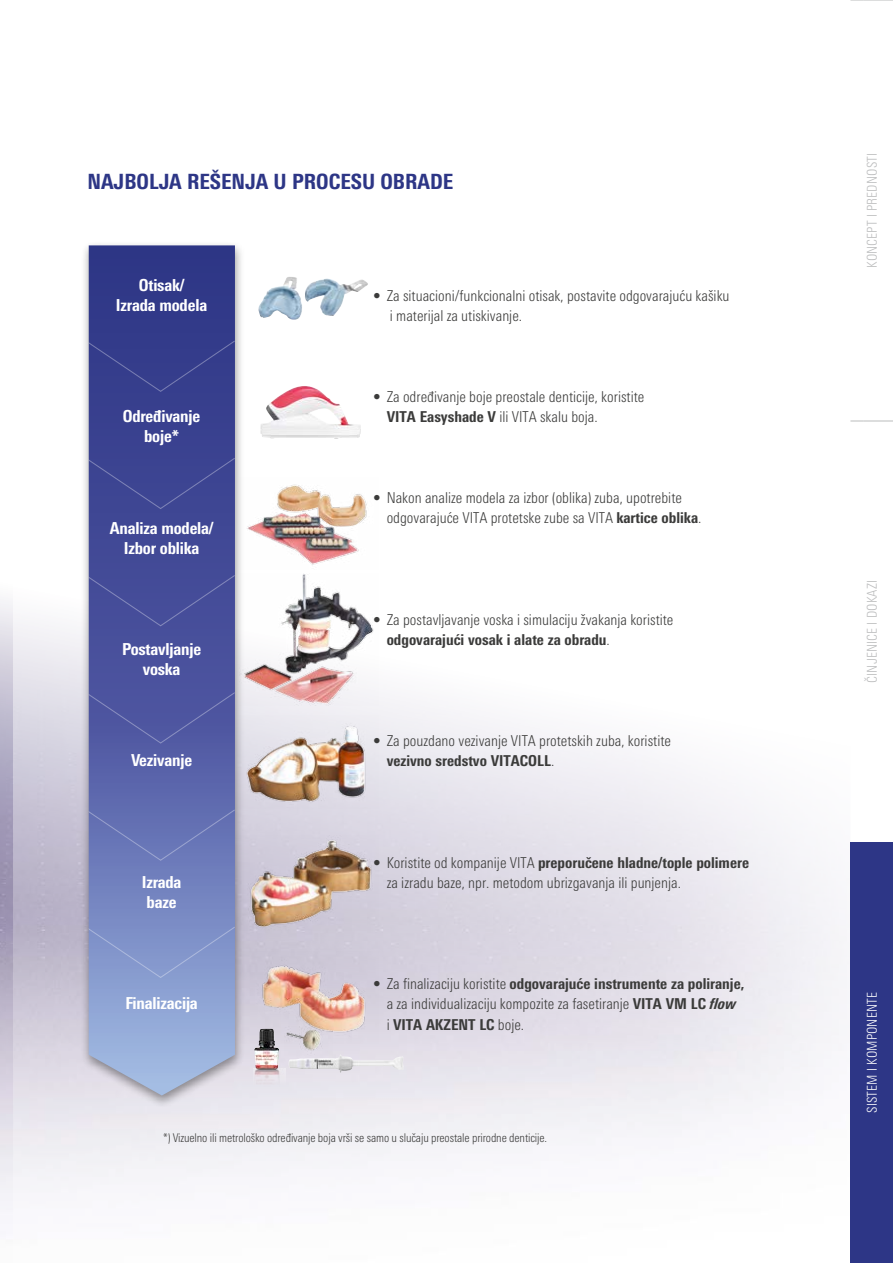
<style>
.page{position:relative;width:893px;height:1263px;background:#fff}
.page>*{position:absolute;margin:0;border:0;box-sizing:border-box;transform-origin:0 0}
.t1{font:800 condensed 21px "Univers Next Pro";color:#2d3686}
.t2{font:800 condensed 16.5px/20.2px "Univers Next Pro";letter-spacing:-.01em;color:#fff;text-align:center}
.t3{font:300 condensed 15px/20.2px "Univers Next Pro";color:#3b3b3a}
.t4{font:300 condensed 13.5px "Univers Next Pro";letter-spacing:.01em;color:#bbbcbd}
.t5{font:300 condensed 13.5px "Univers Next Pro";letter-spacing:.01em;color:#fff}
.t6{font:300 condensed 12px "Univers Next Pro";letter-spacing:-.01em;color:#3b3b3a}
.s1{font-family:"Univers LT Std";font-weight:700}
.s2{font-weight:800}
.s3{font-weight:800;font-style:italic}
</style>
<div class="page">
<img style="left:0;top:278px;width:843px;height:932px">
<div style="left:81px;top:240px;width:164px;height:868px;background:#000;opacity:.4"></div>
<svg style="left:89px;top:245px;width:146px;height:850px"></svg>
<div style="left:89px;top:340px;width:146px;height:53px;background:#353d8b"></div>
<div style="left:89px;top:457px;width:146px;height:53px;background:#3d4592"></div>
<div style="left:89px;top:574px;width:146px;height:53px;background:#454d99"></div>
<div style="left:89px;top:691px;width:146px;height:53px;background:#4d55a0"></div>
<div style="left:89px;top:808px;width:146px;height:53px;background:#6573b5"></div>
<svg style="left:89px;top:926px;width:146px;height:53px"></svg>
<img style="left:240px;top:573px;width:138px;height:132px">
<img style="left:240px;top:715px;width:138px;height:94px">
<img style="left:240px;top:836px;width:138px;height:94px">
<img style="left:240px;top:477px;width:138px;height:93px">
<img style="left:260px;top:386px;width:101px;height:53px">
<img style="left:258px;top:277px;width:44px;height:43px">
<div style="left:850px;top:842px;width:43px;height:421px;background:#2d3686"></div>
<hr style="left:863px;top:0;width:30px;height:1px;background:#bbbcbd">
<hr style="left:863px;top:421px;width:30px;height:1px;background:#bbbcbd">
<img style="left:240px;top:951px;width:139px;height:93px">
<img style="left:288px;top:1055px;width:115px;height:17px">
<img style="left:285px;top:1026px;width:48px;height:30px">
<img style="left:254px;top:1029px;width:25px;height:39px">
<img style="left:253px;top:1068px;width:32px;height:45px">
<h1 class="t1" style="left:87px;top:169px;width:367px">NAJBOLJA REŠENJA U PROCESU OBRADE</h1>
<p class="t2" style="left:116px;top:274px;width:93px">Otisak/<br>Izrada modela</p>
<p class="t2" style="left:123px;top:406px;width:79px">Određivanje boje*</p>
<p class="t2" style="left:110px;top:517px;width:105px">Analiza modela/<br>Izbor oblika</p>
<p class="t2" style="left:122px;top:639px;width:81px">Postavljanje voska</p>
<p class="t2" style="left:131px;top:750px;width:63px">Vezivanje</p>
<p class="t2" style="left:142px;top:872px;width:41px;text-align:left">Izrada baze</p>
<p class="t2" style="left:125px;top:993px;width:74px">Finalizacija</p>
<p class="t3" style="left:390px;top:285px;width:341px;text-indent:-16px"><span class="s1">•</span> Za situacioni/funkcionalni otisak, postavite odgovarajuću kašiku i materijal za utiskivanje.</p>
<p class="t3" style="left:387px;top:386px;width:259px;text-indent:-13px"><span class="s1">•</span> Za određivanje boje preostale denticije, koristite<br><span class="s2">VITA Easyshade V</span> ili VITA skalu boja.</p>
<p class="t3" style="left:387px;top:488px;width:316px;text-indent:-13px"><span class="s1">•</span> Nakon analize modela za izbor (oblika) zuba, upotrebite odgovarajuće VITA protetske zube sa VITA <span class="s2">kartice oblika</span>.</p>
<p class="t3" style="left:387px;top:609px;width:288px;text-indent:-13px"><span class="s1">•</span> Za postavljavanje voska i simulaciju žvakanja koristite <span class="s2">odgovarajući vosak i alate za obradu</span>.</p>
<p class="t3" style="left:387px;top:731px;width:286px;text-indent:-13px"><span class="s1">•</span> Za pouzdano vezivanje VITA protetskih zuba, koristite <span class="s2">vezivno sredstvo VITACOLL</span>.</p>
<p class="t3" style="left:387px;top:852px;width:364px;text-indent:-13px"><span class="s1">•</span> Koristite od kompanije VITA <span class="s2">preporučene hladne/tople polimere </span>za izradu baze, npr. metodom ubrizgavanja ili punjenja.</p>
<p class="t3" style="left:387px;top:974px;width:359px;text-indent:-13px"><span class="s1">•</span> Za finalizaciju koristite <span class="s2">odgovarajuće instrumente za poliranje, </span>a za individualizaciju kompozite za fasetiranje <span class="s2">VITA VM LC</span> <span class="s3">flow<br></span>i <span class="s2">VITA AKZENT LC</span> boje.</p>
<p class="t6" style="left:163px;top:1130px;width:385px">*) Vizuelno ili metrološko određivanje boja vrši se samo u slučaju preostale prirodne denticije.</p>
<p class="t4" style="left:864px;top:268px;width:116px;rotate:-90deg">KONCEPT I PREDNOSTI</p>
<p class="t4" style="left:864px;top:683px;width:104px;rotate:-90deg">ČINJENICE I DOKAZI</p>
<p class="t5" style="left:864px;top:1113px;width:122px;rotate:-90deg">SISTEM I KOMPONENTE</p>
</div>
